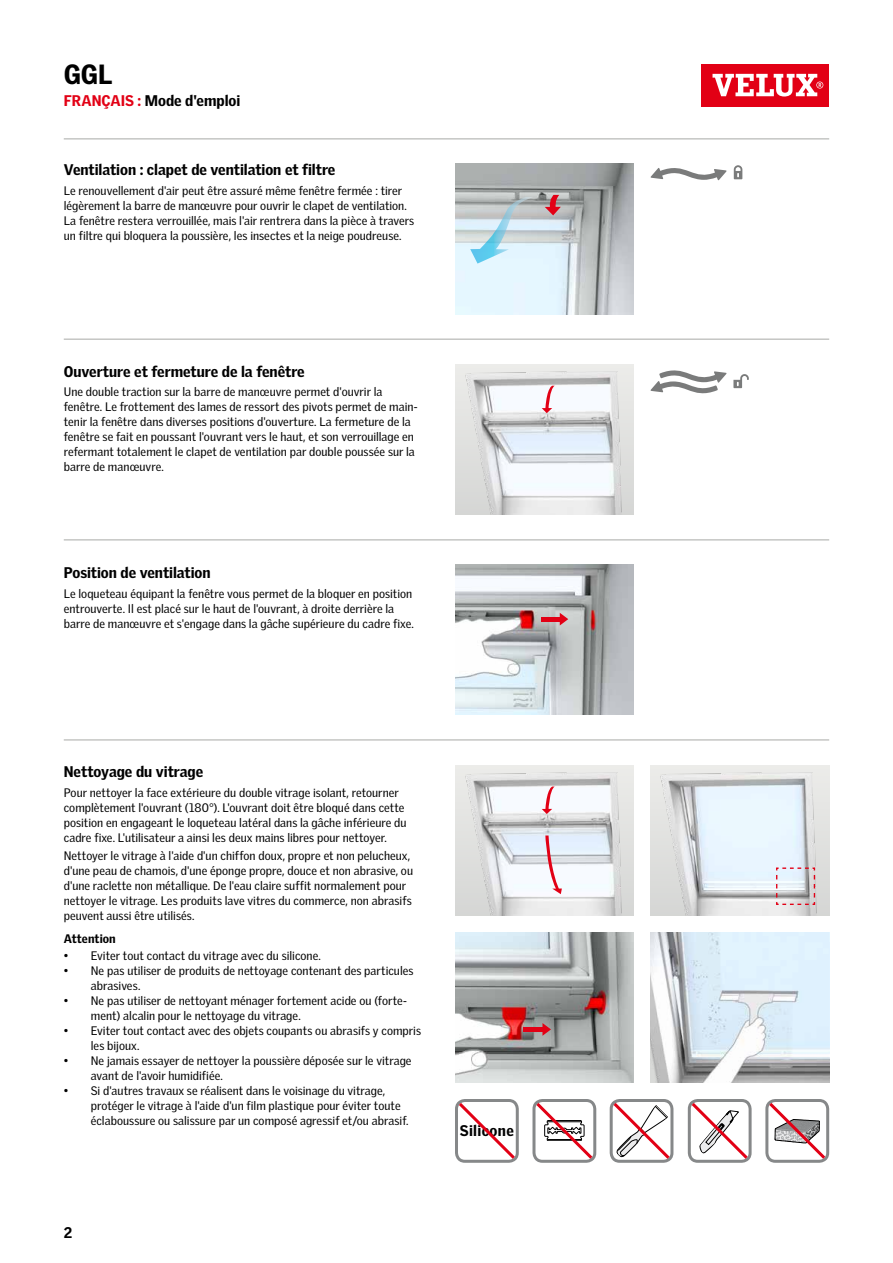
<style>
.page{position:relative;width:893px;height:1263px;background:#fff}
.page>*{position:absolute;margin:0;border:0;box-sizing:border-box;transform-origin:0 0}
.t1{font:900 27px "Velux Gothic";color:#000}
.t2{font:900 15px "Velux Gothic";letter-spacing:-.005em;color:#000}
.t3{font:900 15px "Velux Gothic";letter-spacing:.025em;color:#000}
.t4{font:12px/15px "Velux Gothic";letter-spacing:.005em;color:#000}
.t5{font:900 12px "Velux Gothic";letter-spacing:.005em;color:#000}
.s1{color:#e20015}
</style>
<div class="page">
<img style="left:651px;top:932px;width:178px;height:150px">
<div style="left:702px;top:64px;width:127px;height:42px;background:#e20015"></div>
<svg style="left:712px;top:74px;width:111px;height:23px"></svg>
<div style="left:455px;top:1099px;width:64px;height:64px;border:3px solid #868889;border-radius:9px"></div>
<svg style="left:456px;top:1100px;width:62px;height:62px"></svg>
<div style="left:688px;top:1099px;width:64px;height:64px;border:3px solid #868889;border-radius:9px"></div>
<svg style="left:688px;top:1100px;width:63px;height:62px"></svg>
<div style="left:610px;top:1099px;width:63px;height:64px;border:3px solid #868889;border-radius:9px"></div>
<svg style="left:610px;top:1100px;width:63px;height:62px"></svg>
<div style="left:765px;top:1099px;width:64px;height:64px;border:3px solid #868889;border-radius:9px"></div>
<svg style="left:766px;top:1100px;width:62px;height:62px"></svg>
<div style="left:532px;top:1099px;width:64px;height:64px;border:3px solid #868889;border-radius:9px"></div>
<svg style="left:533px;top:1100px;width:63px;height:62px"></svg>
<img style="left:455px;top:564px;width:179px;height:150px">
<svg style="left:560px;top:613px;width:8px;height:12px"></svg>
<hr style="left:541px;top:617px;width:21px;height:4px;background:#e20015">
<img style="left:455px;top:164px;width:179px;height:150px">
<svg style="left:470px;top:197px;width:64px;height:67px;background:#bfd6df"></svg>
<svg style="left:545px;top:195px;width:16px;height:20px"></svg>
<img style="left:455px;top:364px;width:179px;height:151px">
<svg style="left:542px;top:386px;width:13px;height:27px"></svg>
<img style="left:455px;top:765px;width:179px;height:150px">
<svg style="left:545px;top:835px;width:17px;height:59px"></svg>
<svg style="left:542px;top:786px;width:13px;height:28px"></svg>
<img style="left:455px;top:932px;width:179px;height:150px">
<svg style="left:542px;top:1023px;width:9px;height:13px"></svg>
<hr style="left:524px;top:1027px;width:21px;height:4px;background:#e20015">
<img style="left:651px;top:765px;width:178px;height:150px">
<svg style="left:775px;top:867px;width:41px;height:39px;background:#d3c9ce"></svg>
<svg style="left:733px;top:374px;width:16px;height:14px"></svg>
<svg style="left:651px;top:370px;width:75px;height:23px"></svg>
<svg style="left:734px;top:165px;width:8px;height:14px"></svg>
<svg style="left:651px;top:168px;width:75px;height:12px"></svg>
<hr style="left:64px;top:338px;width:765px;height:2px;background:#c5c6c4">
<hr style="left:64px;top:539px;width:765px;height:2px;background:#c5c6c4">
<hr style="left:64px;top:739px;width:765px;height:2px;background:#c5c6c4">
<hr style="left:64px;top:138px;width:765px;height:2px;background:#c5c6c4">
<h1 class="t1" style="left:64px;top:57px;width:50px">GGL</h1>
<p class="t2" style="left:64px;top:91px;width:178px"><span class="s1">FRANÇAIS :</span> Mode d'emploi</p>
<p class="t2" style="left:64px;top:160px;width:273px">Ventilation : clapet de ventilation et filtre</p>
<p class="t4" style="left:64px;top:183px;width:352px">Le renouvellement d'air peut être assuré même fenêtre fermée : tirer légèrement la barre de manœuvre pour ouvrir le clapet de ventilation.<br>La fenêtre restera verrouillée, mais l'air rentrera dans la pièce à travers un filtre qui bloquera la poussière, les insectes et la neige poudreuse.</p>
<p class="t2" style="left:64px;top:362px;width:243px">Ouverture et fermeture de la fenêtre</p>
<p class="t4" style="left:64px;top:384px;width:355px">Une double traction sur la barre de manœuvre permet d'ouvrir la fenêtre. Le frottement des lames de ressort des pivots permet de main&shy;tenir la fenêtre dans diverses positions d'ouverture. La fermeture de la fenêtre se fait en poussant l'ouvrant vers le haut, et son verrouillage en refermant totalement le clapet de ventilation par double poussée sur la barre de manœuvre.</p>
<p class="t2" style="left:64px;top:563px;width:148px">Position de ventilation</p>
<p class="t4" style="left:64px;top:586px;width:352px">Le loqueteau équipant la fenêtre vous permet de la bloquer en position entrouverte. Il est placé sur le haut de l'ouvrant, à droite derrière la barre de manœuvre et s'engage dans la gâche supérieure du cadre fixe.</p>
<p class="t2" style="left:64px;top:762px;width:141px">Nettoyage du vitrage</p>
<p class="t4" style="left:64px;top:785px;width:344px">Pour nettoyer la face extérieure du double vitrage isolant, retourner complètement l'ouvrant (180°). L'ouvrant doit être bloqué dans cette position en engageant le loqueteau latéral dans la gâche inférieure du cadre fixe. L'utilisateur a ainsi les deux mains libres pour nettoyer.</p>
<p class="t4" style="left:64px;top:848px;width:351px">Nettoyer le vitrage à l'aide d'un chiffon doux, propre et non pelucheux, d'une peau de chamois, d'une éponge propre, douce et non abrasive, ou d'une raclette non métallique. De l'eau claire suffit normalement pour nettoyer le vitrage. Les produits lave vitres du commerce, non abrasifs peuvent aussi être utilisés.</p>
<p class="t5" style="left:64px;top:931px;width:54px">Attention</p>
<p class="t4" style="left:64px;top:948px;width:259px">• Eviter tout contact du vitrage avec du silicone.</p>
<p class="t4" style="left:91px;top:963px;width:324px;text-indent:-27px">• Ne pas utiliser de produits de nettoyage contenant des particules abrasives.</p>
<p class="t4" style="left:91px;top:993px;width:318px;text-indent:-27px">• Ne pas utiliser de nettoyant ménager fortement acide ou (forte&shy;ment) alcalin pour le nettoyage du vitrage.</p>
<p class="t4" style="left:91px;top:1023px;width:332px;text-indent:-27px">• Eviter tout contact avec des objets coupants ou abrasifs y compris les bijoux.</p>
<p class="t4" style="left:91px;top:1053px;width:322px;text-indent:-27px">• Ne jamais essayer de nettoyer la poussière déposée sur le vitrage avant de l'avoir humidifiée.</p>
<p class="t4" style="left:91px;top:1083px;width:319px;text-indent:-27px">• Si d'autres travaux se réalisent dans le voisinage du vitrage, protéger le vitrage à l'aide d'un film plastique pour éviter toute éclaboussure ou salissure par un composé agressif et/ou abrasif.</p>
<p class="t2" style="left:64px;top:1222px;width:10px">2</p>
<p class="t3" style="left:460px;top:1121px;width:56px">Silicone</p>
</div>
